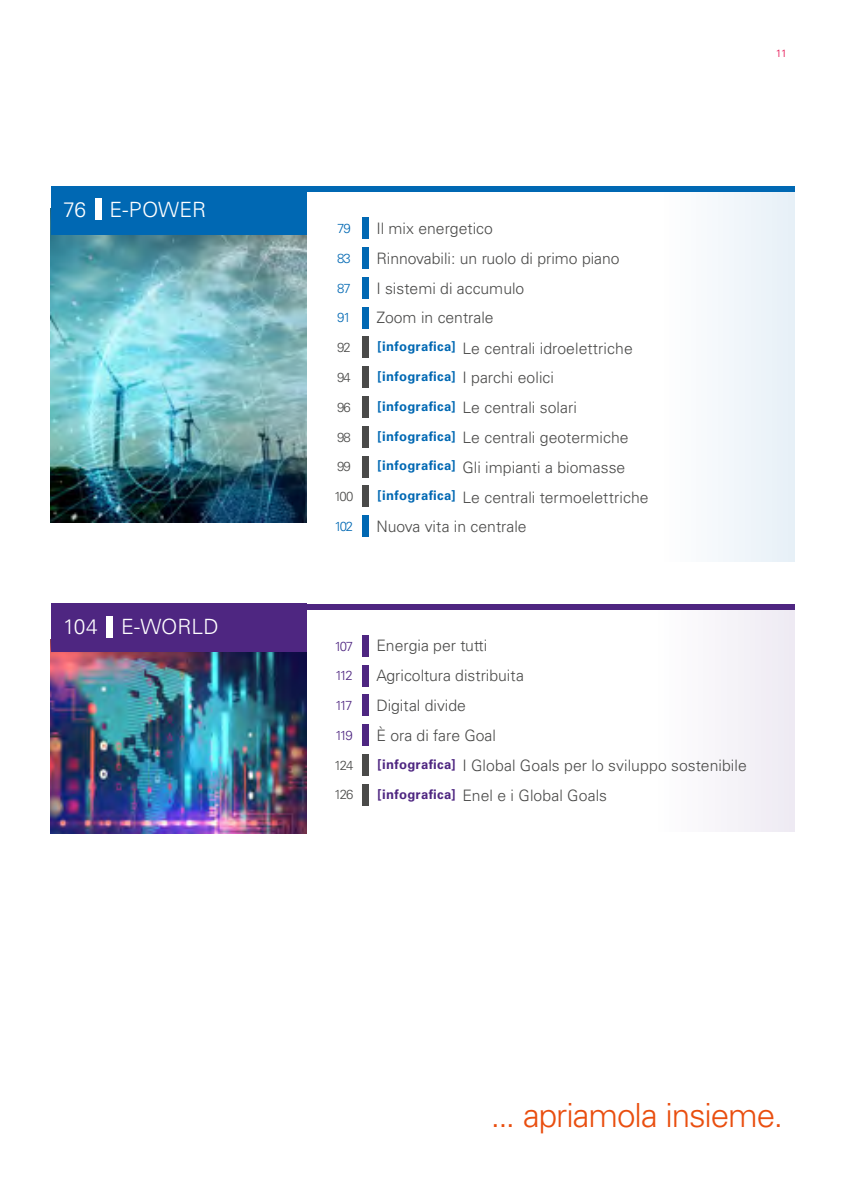
<style>
.page{position:relative;width:844px;height:1191px;background:#fff}
.page>*{position:absolute;margin:0;border:0;box-sizing:border-box;transform-origin:0 0}
.t1{font:300 33.25px "Univers LT Std";letter-spacing:-.03em;color:#e94e0f}
.t2{font:300 21px "Univers LT Std";letter-spacing:-.005em;color:#fff}
.t3{font:300 15.75px/29.8px "Univers LT Std";color:#4a4a49;text-align:center}
.t4{font:700 13.12px "Univers LT Std";letter-spacing:.025em;color:#0068b3}
.t5{font:300 13.12px "Univers LT Std";letter-spacing:-.08em;color:#4a4a49}
.t6{font:300 13.12px "Univers LT Std";letter-spacing:-.15em;color:#4e2681}
.t7{font:300 13.12px "Univers LT Std";letter-spacing:-.08em;color:#0068b3}
.t8{font:300 10.5px "Univers LT Std";color:#e50046}
.s1{font-weight:700;font-size:13.12px;color:#0068b3}
.s2{font-weight:700;font-size:13.12px;color:#4e2681}
</style>
<div class="page">
<div style="left:652px;top:189px;width:142px;height:373px;background:#f4f8fb"></div>
<img style="left:51px;top:235px;width:255px;height:287px">
<div style="left:51px;top:186px;width:255px;height:49px;background:#0068b3"></div>
<div style="left:197px;top:186px;width:598px;height:6px;background:#0068b3"></div>
<div style="left:95px;top:198px;width:6px;height:22px;background:#fff"></div>
<div style="left:362px;top:217px;width:6px;height:22px;background:#0068b3"></div>
<div style="left:362px;top:247px;width:6px;height:22px;background:#0068b3"></div>
<div style="left:362px;top:277px;width:6px;height:22px;background:#0068b3"></div>
<div style="left:362px;top:307px;width:6px;height:22px;background:#0068b3"></div>
<div style="left:362px;top:515px;width:6px;height:22px;background:#0068b3"></div>
<div style="left:362px;top:336px;width:6px;height:22px;background:#4a4a49"></div>
<div style="left:362px;top:366px;width:6px;height:22px;background:#4a4a49"></div>
<div style="left:362px;top:396px;width:6px;height:22px;background:#4a4a49"></div>
<div style="left:362px;top:426px;width:6px;height:22px;background:#4a4a49"></div>
<div style="left:362px;top:455px;width:6px;height:22px;background:#4a4a49"></div>
<div style="left:362px;top:485px;width:6px;height:22px;background:#4a4a49"></div>
<img style="left:51px;top:652px;width:255px;height:181px">
<div style="left:652px;top:605px;width:142px;height:226px;background:#f6f4f9"></div>
<div style="left:51px;top:603px;width:255px;height:49px;background:#4e2681"></div>
<div style="left:197px;top:603px;width:598px;height:6px;background:#4e2681"></div>
<div style="left:106px;top:616px;width:6px;height:22px;background:#fff"></div>
<div style="left:362px;top:635px;width:6px;height:22px;background:#4e2681"></div>
<div style="left:362px;top:664px;width:6px;height:22px;background:#4e2681"></div>
<div style="left:362px;top:694px;width:6px;height:22px;background:#4e2681"></div>
<div style="left:362px;top:724px;width:6px;height:22px;background:#4e2681"></div>
<div style="left:362px;top:754px;width:6px;height:22px;background:#4a4a49"></div>
<div style="left:362px;top:783px;width:6px;height:22px;background:#4a4a49"></div>
<h2 class="t2" style="left:63px;top:197px;width:144px">76 E-POWER</h2>
<h2 class="t2" style="left:63px;top:614px;width:157px">104 E-WORLD</h2>
<p class="t8" style="left:775px;top:47px;width:13px">11</p>
<p class="t7" style="left:337px;top:220px;width:15px">79</p>
<p class="t3" style="left:376px;top:214px;width:118px">Il mix energetico</p>
<p class="t7" style="left:337px;top:250px;width:15px">83</p>
<p class="t3" style="left:376px;top:243px;width:245px">Rinnovabili: un ruolo di primo piano</p>
<p class="t7" style="left:337px;top:280px;width:15px">87</p>
<p class="t3" style="left:376px;top:273px;width:149px">I sistemi di accumulo</p>
<p class="t7" style="left:337px;top:310px;width:15px">91</p>
<p class="t3" style="left:376px;top:303px;width:119px">Zoom in centrale</p>
<p class="t5" style="left:337px;top:340px;width:15px">92</p>
<p class="t3" style="left:377px;top:333px;width:256px"><span class="s1">[infografica]</span> Le centrali idroelettriche<br>I parchi eolici</p>
<p class="t5" style="left:337px;top:369px;width:15px">94</p>
<p class="t4" style="left:377px;top:369px;width:79px">[infografica]</p>
<p class="t5" style="left:337px;top:399px;width:15px">96</p>
<p class="t4" style="left:377px;top:398px;width:79px">[infografica]</p>
<p class="t5" style="left:337px;top:429px;width:15px">98</p>
<p class="t3" style="left:377px;top:422px;width:252px"><span class="s1">[infografica]</span> Le centrali geotermiche</p>
<p class="t5" style="left:337px;top:459px;width:15px">99</p>
<p class="t3" style="left:377px;top:452px;width:249px"><span class="s1">[infografica]</span> Gli impianti a biomasse</p>
<p class="t5" style="left:334px;top:488px;width:21px">100</p>
<p class="t3" style="left:377px;top:482px;width:272px"><span class="s1">[infografica]</span> Le centrali termoelettriche</p>
<p class="t3" style="left:462px;top:393px;width:116px">Le centrali solari</p>
<p class="t7" style="left:334px;top:518px;width:20px">102</p>
<p class="t3" style="left:376px;top:511px;width:152px">Nuova vita in centrale</p>
<p class="t6" style="left:334px;top:638px;width:20px">107</p>
<p class="t3" style="left:376px;top:631px;width:112px">Energia per tutti</p>
<p class="t6" style="left:335px;top:667px;width:19px">112</p>
<p class="t3" style="left:376px;top:661px;width:149px">Agricoltura distribuita</p>
<p class="t6" style="left:335px;top:697px;width:19px">117</p>
<p class="t3" style="left:376px;top:690px;width:91px">Digital divide</p>
<p class="t6" style="left:335px;top:727px;width:19px">119</p>
<p class="t3" style="left:376px;top:720px;width:121px">È ora di fare Goal</p>
<p class="t5" style="left:334px;top:757px;width:21px">124</p>
<p class="t3" style="left:377px;top:750px;width:370px"><span class="s2">[infografica]</span> I Global Goals per lo sviluppo sostenibile</p>
<p class="t5" style="left:334px;top:787px;width:21px">126</p>
<p class="t3" style="left:377px;top:780px;width:231px"><span class="s2">[infografica]</span> Enel e i Global Goals</p>
<h1 class="t1" style="left:491px;top:1095px;width:293px">... apriamola insieme.</h1>
</div>
